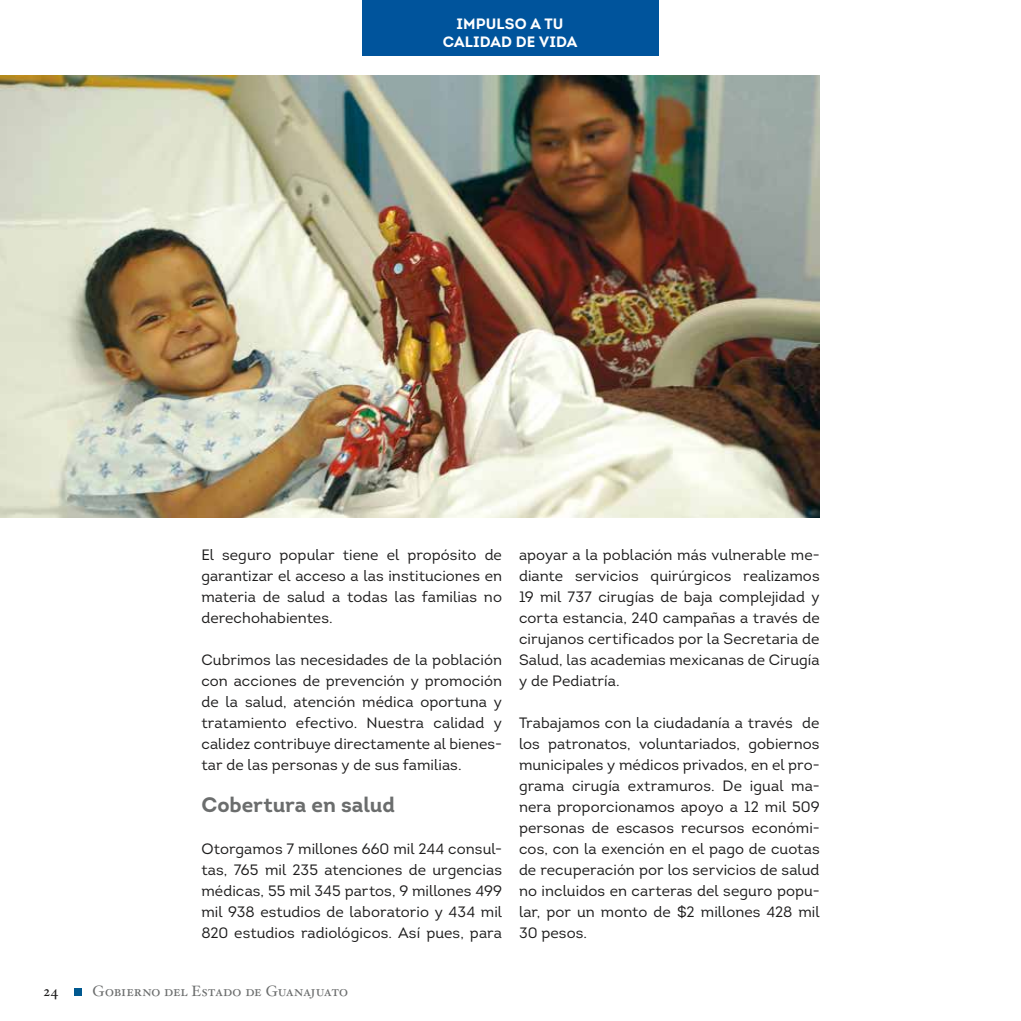
<style>
.page{position:relative;width:1021px;height:1021px;background:#fff}
.page>*{position:absolute;margin:0;border:0;box-sizing:border-box;transform-origin:0 0}
.t1{font:700 21px "Intro";letter-spacing:-.005em;color:#6b6d6d}
.t2{font:15px/21px "Intro";letter-spacing:.005em;color:#1c1b1b;text-align:justify}
.t3{font:15px "Hoefler Text Roman Small Caps";letter-spacing:-.01em;color:#6b6d6d}
.t4{font:700 15px/18px "Intro";letter-spacing:.005em;color:#fff;text-align:center}
.t5{font:15px "Hoefler Text Roman Small Caps";color:#1c1b1b}
</style>
<div class="page">
<div style="left:74px;top:988px;width:8px;height:8px;background:#005990"></div>
<div style="left:361px;top:0;width:297px;height:55px;background:#00549c"></div>
<img style="left:0;top:76px;width:819px;height:442px">
<hr style="left:1020px;top:560px;width:1px;height:460px;background:#c0c1c2">
<p class="t4" style="left:443px;top:14px;width:136px">IMPULSO A TU<br>CALIDAD DE VIDA</p>
<p class="t2" style="left:201px;top:544px;width:302px">El seguro popular tiene el propósito de garantizar el acceso a las instituciones en materia de salud a todas las familias no derechohabientes.</p>
<p class="t2" style="left:201px;top:649px;width:302px">Cubrimos las necesidades de la población con acciones de prevención y promoción de la salud, atención médica oportuna y tratamiento efectivo. Nuestra calidad y calidez contribuye directamente al bienes&shy;tar de las personas y de sus familias.</p>
<h1 class="t1" style="left:201px;top:791px;width:195px">Cobertura en salud</h1>
<p class="t2" style="left:201px;top:838px;width:302px">Otorgamos 7 millones 660 mil 244 consul&shy;tas, 765 mil 235 atenciones de urgencias médicas, 55 mil 345 partos, 9 millones 499 mil 938 estudios de laboratorio y 434 mil 820 estudios radiológicos. Así pues, para</p>
<p class="t2" style="left:519px;top:544px;width:302px">apoyar a la población más vulnerable me&shy;diante servicios quirúrgicos realizamos 19 mil 737 cirugías de baja complejidad y corta estancia, 240 campañas a través de cirujanos certificados por la Secretaria de Salud, las academias mexicanas de Cirugía y de Pediatría.</p>
<p class="t2" style="left:519px;top:712px;width:302px">Trabajamos con la ciudadanía a través de los patronatos, voluntariados, gobiernos municipales y médicos privados, en el pro&shy;grama cirugía extramuros. De igual ma&shy;nera proporcionamos apoyo a 12 mil 509 personas de escasos recursos económi&shy;cos, con la exención en el pago de cuotas de recuperación por los servicios de salud no incluidos en carteras del seguro popu&shy;lar, por un monto de $2 millones 428 mil 30 pesos.</p>
<p class="t5" style="left:44px;top:982px;width:16px">24</p>
<p class="t3" style="left:93px;top:982px;width:257px">Gobierno del Estado de Guanajuato</p>
</div>
